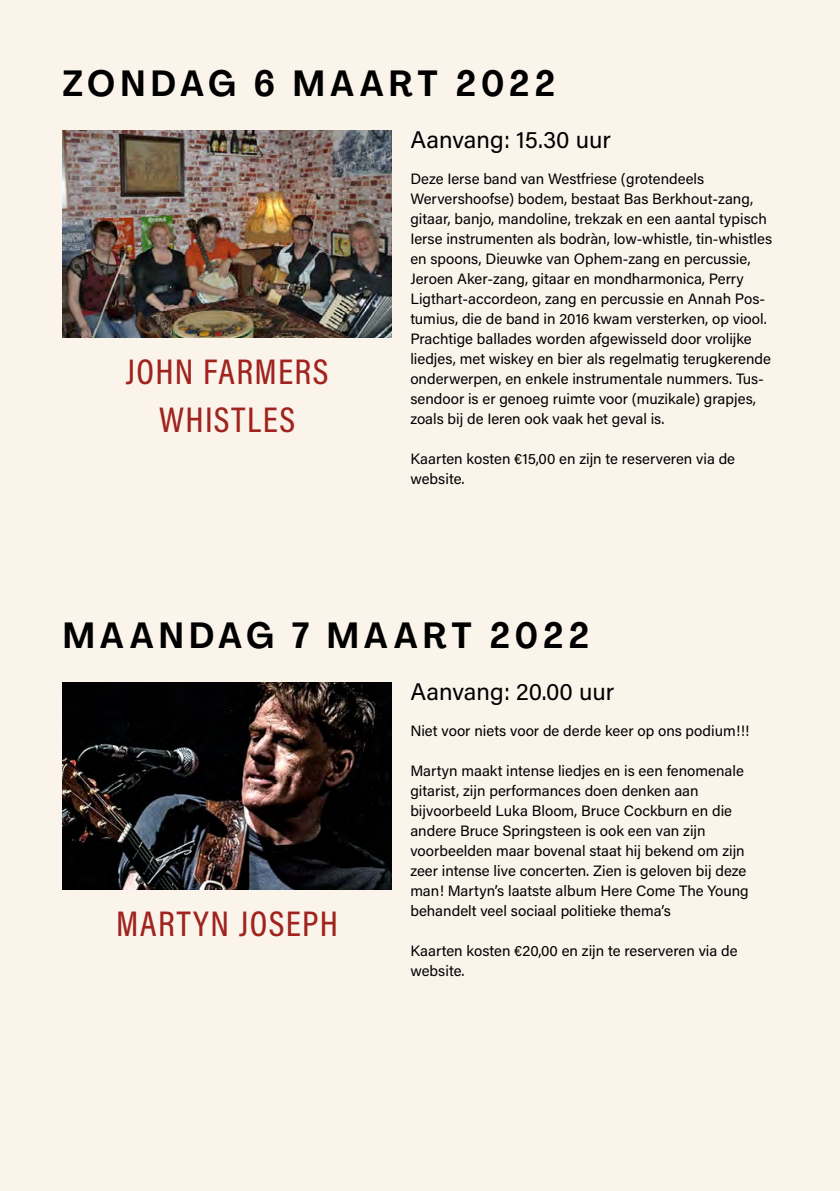
<style>
.page{position:relative;width:840px;height:1191px;background:#fff}
.page>*{position:absolute;margin:0;border:0;box-sizing:border-box;transform-origin:0 0}
.t1{font:700 36px "Agrandir Text";letter-spacing:.11em;color:#000}
.t2{font:36px/48px "Acumin Variable Concept";letter-spacing:.04em;color:#a0231e;text-align:center}
.t3{font:24px "Acumin Pro";color:#000}
.t4{font:15px/20px "Acumin Pro";color:#000}
</style>
<div class="page">
<div style="left:0;top:0;width:839px;height:1191px;background:#fbf4eb"></div>
<img style="left:62px;top:130px;width:329px;height:207px">
<img style="left:62px;top:683px;width:329px;height:207px">
<h1 class="t1" style="left:62px;top:61px;width:494px">ZONDAG 6 MAART 2022</h1>
<h1 class="t2" style="left:126px;top:346px;width:204px">JOHN FARMERS<br>WHISTLES</h1>
<h2 class="t3" style="left:410px;top:123px;width:202px">Aanvang: 15.30 uur</h2>
<p class="t4" style="left:410px;top:168px;width:363px">Deze Ierse band van Westfriese (grotendeels Wervershoofse) bodem, bestaat Bas Berkhout-zang, gitaar, banjo, mandoline, trekzak en een aantal typisch Ierse instrumenten als bodràn, low-whistle, tin-whistles en spoons, Dieuwke van Ophem-zang en percussie, Jeroen Aker-zang, gitaar en mondharmonica, Perry Ligthart-accordeon, zang en percussie en Annah Pos&shy;tumius, die de band in 2016 kwam versterken, op viool.<br>Prachtige ballades worden afgewisseld door vrolijke liedjes, met wiskey en bier als regelmatig terugkerende onderwerpen, en enkele instrumentale nummers. Tus&shy;sendoor is er genoeg ruimte voor (muzikale) grapjes, zoals bij de Ieren ook vaak het geval is.</p>
<p class="t4" style="left:410px;top:448px;width:326px">Kaarten kosten €15,00 en zijn te reserveren via de website.</p>
<h1 class="t1" style="left:62px;top:613px;width:528px">MAANDAG 7 MAART 2022</h1>
<h1 class="t2" style="left:116px;top:898px;width:223px">MARTYN JOSEPH</h1>
<h2 class="t3" style="left:410px;top:675px;width:205px">Aanvang: 20.00 uur</h2>
<p class="t4" style="left:410px;top:720px;width:340px">Niet voor niets voor de derde keer op ons podium!!!</p>
<p class="t4" style="left:410px;top:760px;width:339px">Martyn maakt intense liedjes en is een fenomenale gitarist, zijn performances doen denken aan bijvoorbeeld Luka Bloom, Bruce Cockburn en die andere Bruce Springsteen is ook een van zijn voorbeelden maar bovenal staat hij bekend om zijn zeer intense live concerten. Zien is geloven bij deze man! Martyn’s laatste album Here Come The Young behandelt veel sociaal politieke thema’s</p>
<p class="t4" style="left:410px;top:940px;width:328px">Kaarten kosten €20,00 en zijn te reserveren via de website.</p>
</div>
